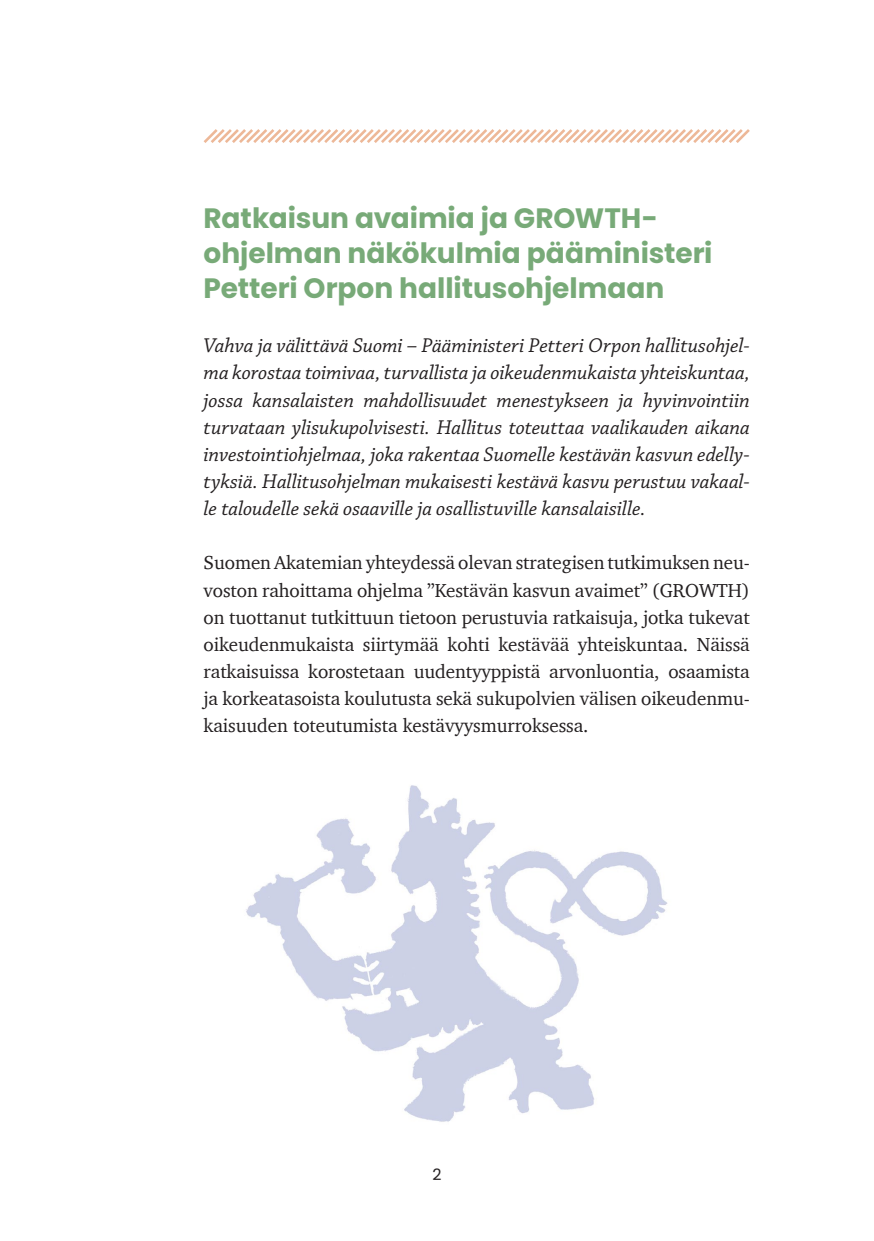
<style>
.page{position:relative;width:874px;height:1241px;background:#fff}
.page>*{position:absolute;margin:0;border:0;box-sizing:border-box;transform-origin:0 0}
.t1{font:700 28px/35px "Poppins";color:#78aa78}
.t2{font:italic 21px/27.1px "Chaparral Pro";color:#231f20;text-align:justify}
.t3{font:19.25px/27.1px "Charter";letter-spacing:-.005em;color:#231f20;text-align:justify}
.t4{font:15.75px "Poppins";color:#231f20}
</style>
<div class="page">
<img style="left:246px;top:785px;width:422px;height:337px">
<svg style="left:203px;top:129px;width:547px;height:14px"></svg>
<h1 class="t1" style="left:203px;top:201px;width:510px">Ratkaisun avaimia ja GROWTH&shy;ohjelman näkökulmia pääministeri<br>Petteri Orpon hallitusohjelmaan</h1>
<p class="t2" style="left:203px;top:333px;width:547px">Vahva ja välittävä Suomi – Pääministeri Petteri Orpon hallitusohjel&shy;ma korostaa toimivaa, turvallista ja oikeudenmukaista yhteiskuntaa, jossa kansalaisten mahdollisuudet menestykseen ja hyvinvointiin turvataan ylisukupolvisesti. Hallitus toteuttaa vaalikauden aikana investointiohjelmaa, joka rakentaa Suomelle kestävän kasvun edelly&shy;tyksiä. Hallitusohjelman mukaisesti kestävä kasvu perustuu vakaal&shy;le taloudelle sekä osaaville ja osallistuville kansalaisille.</p>
<p class="t3" style="left:203px;top:549px;width:547px">Suomen Akatemian yhteydessä olevan strategisen tutkimuksen neu&shy;voston rahoittama ohjelma ”Kestävän kasvun avaimet” (GROWTH) on tuottanut tutkittuun tietoon perustuvia ratkaisuja, jotka tukevat oikeudenmukaista siirtymää kohti kestävää yhteiskuntaa. Näissä ratkaisuissa korostetaan uudentyyppistä arvonluontia, osaamista ja korkeatasoista koulutusta sekä sukupolvien välisen oikeudenmu&shy;kaisuuden toteutumista kestävyysmurroksessa.</p>
<p class="t4" style="left:432px;top:1164px;width:11px">2</p>
</div>
